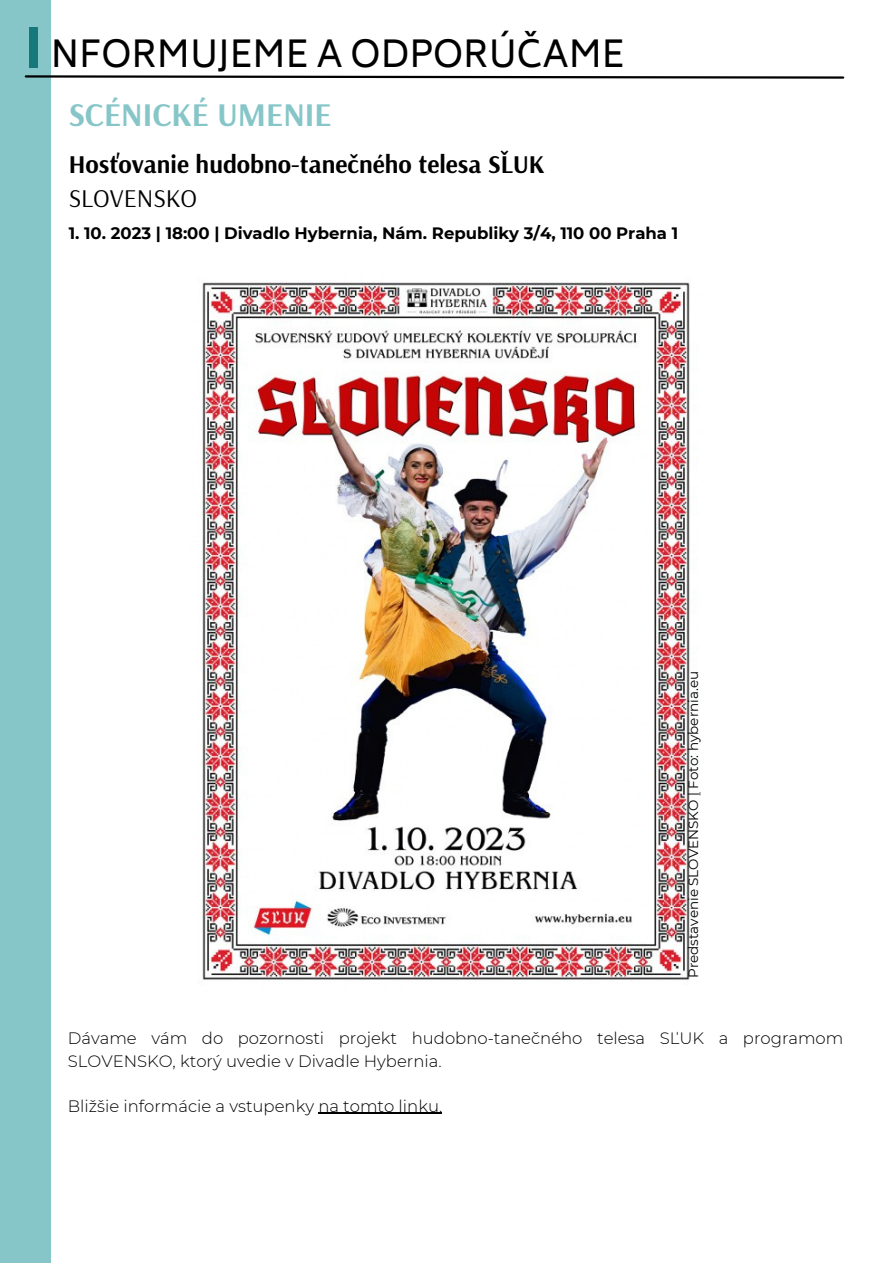
<style>
.page{position:relative;width:893px;height:1264px;background:#fff}
.page>*{position:absolute;margin:0;border:0;box-sizing:border-box;transform-origin:0 0}
.t1{font:700 63px "Arsenal";color:#16787b}
.t2{font:36px "Biryani";color:#000}
.t3{font:700 33px "Arsenal";color:#87c6c8}
.t4{font:700 25.5px "Arsenal";color:#000}
.t5{font:25.5px "Arsenal";color:#000}
.t6{font:300 16.5px/22.5px "Montserrat";color:#000}
.t7{font:700 16.5px "Montserrat";color:#000}
.t8{font:13.5px "Montserrat";color:#000}
</style>
<div class="page">
<div style="left:0;top:0;width:51px;height:1262px;background:#87c6c8"></div>
<svg style="left:24px;top:75px;width:821px;height:4px"></svg>
<img style="left:202px;top:282px;width:499px;height:698px">
<hr style="left:318px;top:1112px;width:124px;height:2px;background:#000">
<p class="t1" style="left:24px;top:5px;width:20px">I</p>
<p class="t2" style="left:51px;top:34px;width:575px">NFORMUJEME A ODPORÚČAME</p>
<p class="t3" style="left:69px;top:93px;width:264px">SCÉNICKÉ UMENIE</p>
<p class="t4" style="left:69px;top:147px;width:477px">Hosťovanie hudobno-tanečného telesa SĽUK</p>
<p class="t5" style="left:69px;top:182px;width:130px">SLOVENSKO</p>
<p class="t7" style="left:69px;top:223px;width:611px">1. 10. 2023 | 18:00 | Divadlo Hybernia, Nám. Republiky 3/4, 110 00 Praha 1</p>
<p class="t8" style="left:685px;top:978px;width:308px;rotate:-90deg">Predstavenie SLOVENSKO | Foto: hybernia.eu</p>
<p class="t6" style="left:68px;top:1027px;width:777px">Dávame vám do pozornosti projekt hudobno-tanečného telesa SĽUK a programom<br>SLOVENSKO, ktorý uvedie v Divadle Hybernia.</p>
<p class="t6" style="left:68px;top:1094px;width:376px">Bližšie informácie a vstupenky na tomto linku.</p>
</div>
